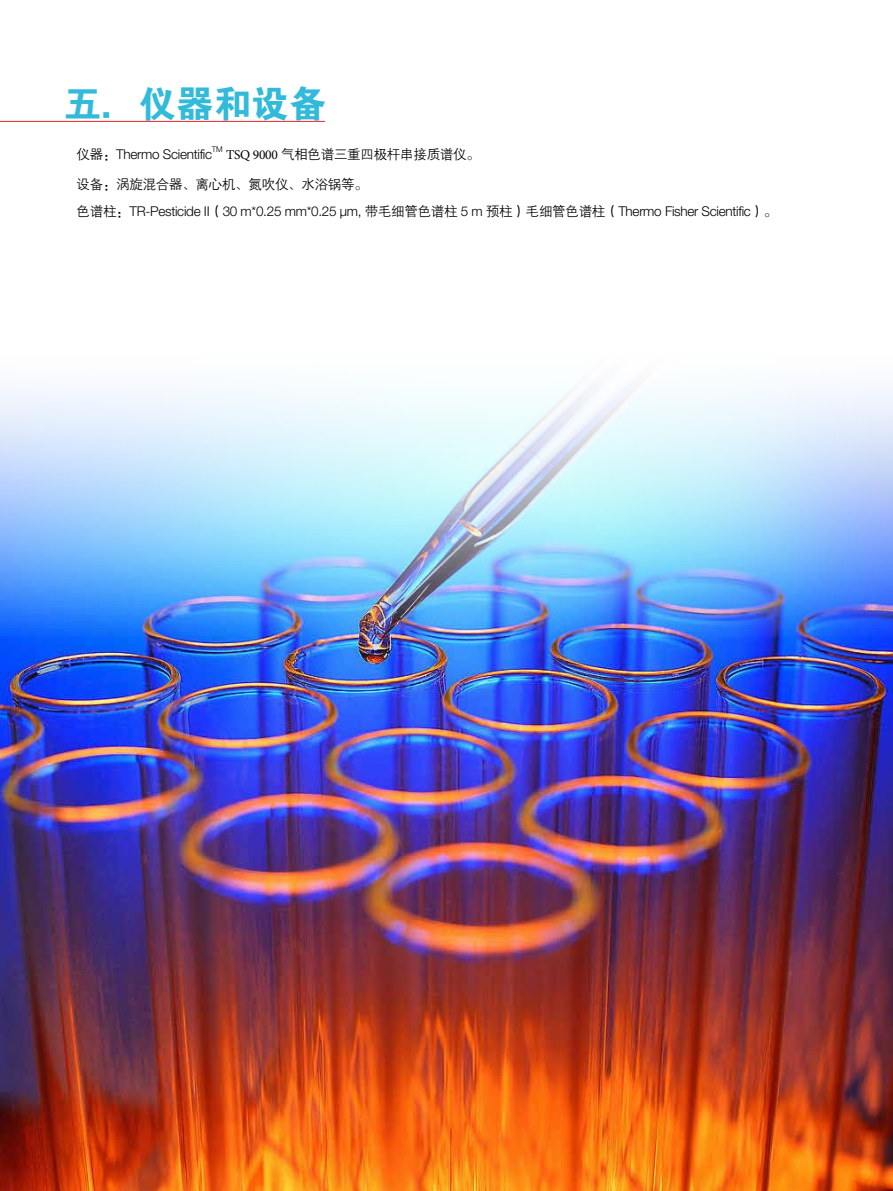
<style>
.page{position:relative;width:893px;height:1191px;background:#fff}
.page>*{position:absolute;margin:0;border:0;box-sizing:border-box;transform-origin:0 0}
.t1{font:37.5px "FZDHTJW GB1 0";color:#31bada}
.t2{font:300 13.5px "Helvetica Neue LT Std";letter-spacing:-.02em;color:#000}
.t3{font:13.5px "FZZDXJW GB1 0";letter-spacing:-.02em;color:#000}
.t4{font:300 7.8px "Helvetica Neue LT Std";color:#000}
.s1{font-family:"FZZDXJW GB1 0";font-weight:400}
.s2{font-family:"Minion Pro"}
</style>
<div class="page">
<hr style="left:0;top:121px;width:325px;height:1px;background:#e72426">
<img style="left:0;top:389px;width:893px;height:802px">
<h1 class="t1" style="left:64px;top:84px;width:264px">五．仪器和设备</h1>
<p class="t2" style="left:77px;top:146px;width:137px"><span class="s1">仪器：</span>Thermo Scientific</p>
<p class="t4" style="left:212px;top:145px;width:12px">TM</p>
<p class="t3" style="left:226px;top:147px;width:255px"><span class="s2">TSQ 9000</span> 气相色谱三重四极杆串接质谱仪。</p>
<p class="t3" style="left:77px;top:177px;width:293px">设备：涡旋混合器、离心机、氮吹仪、水浴锅等。</p>
<p class="t2" style="left:77px;top:203px;width:702px"><span class="s1">色谱柱：</span>TR-Pesticide II<span class="s1">（</span>30 m*0.25 mm*0.25 µm, <span class="s1">带毛细管色谱柱</span> 5 m <span class="s1">预柱）毛细管色谱柱（</span>Thermo Fisher Scientific<span class="s1">）。</span></p>
</div>
